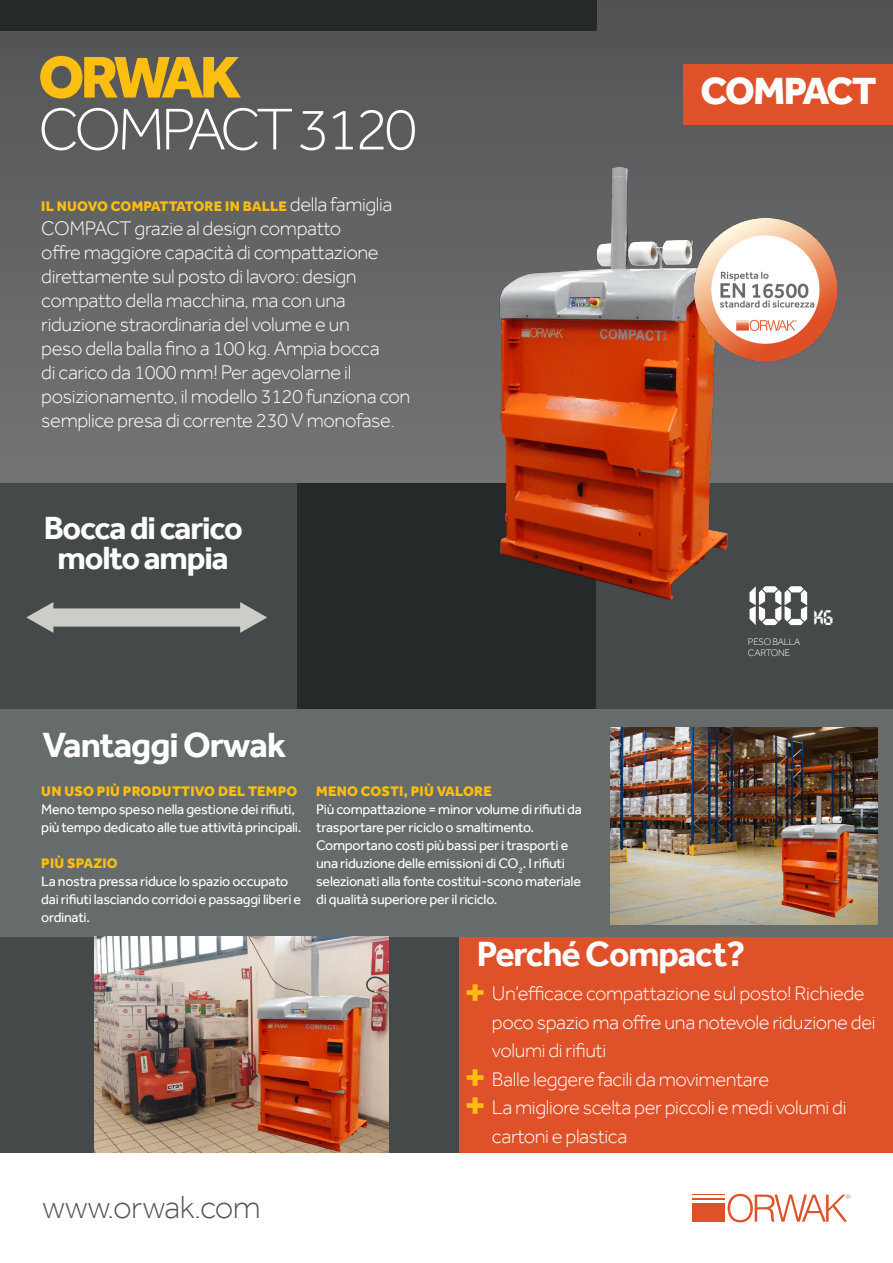
<style>
.page{position:relative;width:893px;height:1263px;background:#fff}
.page>*{position:absolute;margin:0;border:0;box-sizing:border-box;transform-origin:0 0}
.t1{font:300 60.9px "Effra";letter-spacing:-.065em;color:#fff}
.t2{font:800 60.9px "Effra";letter-spacing:-.075em;color:#fdbe12}
.t3{font:55.5px "Transistor";color:#fff}
.t4{font:700 42px "Effra";color:#fdbe12}
.t5{font:800 39px "Effra";letter-spacing:-.045em;color:#fff}
.t6{font:700 36px "Effra";letter-spacing:-.03em;color:#fff}
.t7{font:700 33px/30px "Effra";letter-spacing:-.035em;color:#fff;text-align:center}
.t8{font:300 33px "Effra";letter-spacing:-.02em;color:#57585a}
.t9{font:21px "Transistor";color:#fff}
.t10{font:300 20.25px/24px "Effra";letter-spacing:-.02em;color:#fff}
.t11{font:14.25px/18px "Effra";letter-spacing:-.02em;color:#fff}
.t12{font:800 14.25px "Effra";letter-spacing:.015em;color:#fdbe12}
.t13{font:300 9.75px/11.7px "Effra";letter-spacing:-.02em;color:#fff}
.s1{font-weight:300;font-size:20.25px;color:#fff}
</style>
<div class="page">
<div style="left:0;top:0;width:893px;height:487px;background:linear-gradient(to bottom,#525253,#757578)"></div>
<div style="left:0;top:483px;width:298px;height:252px;background:#454949"></div>
<div style="left:596px;top:483px;width:297px;height:252px;background:#454949"></div>
<div style="left:298px;top:483px;width:298px;height:252px;background:#252929"></div>
<div style="left:446px;top:937px;width:447px;height:215px;background:#df5129"></div>
<div style="left:0;top:709px;width:596px;height:228px;background:#666b6b"></div>
<div style="left:0;top:0;width:596px;height:31px;background:#252929"></div>
<div style="left:692px;top:1212px;width:33px;height:9px;background:#df5129"></div>
<div style="left:692px;top:1207px;width:33px;height:5px;background:#df5129"></div>
<hr style="left:692px;top:1203px;width:33px;height:3px;background:#df5129">
<hr style="left:692px;top:1199px;width:33px;height:1px;background:#df5129">
<hr style="left:692px;top:1195px;width:33px;height:1px;background:#df5129">
<svg style="left:728px;top:1194px;width:122px;height:28px"></svg>
<img style="left:386px;top:95px;width:395px;height:505px">
<div style="left:684px;top:65px;width:209px;height:60px;background:#df5129"></div>
<div style="left:596px;top:709px;width:297px;height:228px;background:#666b6b"></div>
<div style="left:0;top:937px;width:458px;height:215px;background:#454949"></div>
<img style="left:95px;top:937px;width:293px;height:215px">
<div style="left:49px;top:608px;width:196px;height:19px;background:#cbcec6"></div>
<svg style="left:26px;top:602px;width:61px;height:31px"></svg>
<svg style="left:240px;top:602px;width:27px;height:31px"></svg>
<img style="left:610px;top:727px;width:267px;height:197px">
<img style="left:695px;top:218px;width:142px;height:142px">
<p class="t2" style="left:38px;top:41px;width:205px">ORWAK</p>
<p class="t1" style="left:38px;top:93px;width:381px">COMPACT 3120</p>
<p class="t12" style="left:41px;top:198px;width:353px">IL NUOVO COMPATTATORE IN BALLE <span class="s1">della famiglia</span></p>
<p class="t10" style="left:41px;top:216px;width:371px">COMPACT grazie al design compatto<br>offre maggiore capacità di compattazione direttamente sul posto di lavoro: design compatto della macchina, ma con una riduzione straordinaria del volume e un<br>peso della balla fino a 100 kg. Ampia bocca<br>di carico da 1000 mm! Per agevolarne il posizionamento, il modello 3120 funziona con semplice presa di corrente 230 V monofase.</p>
<p class="t7" style="left:44px;top:512px;width:201px">Bocca di carico molto ampia</p>
<p class="t6" style="left:43px;top:724px;width:245px">Vantaggi Orwak</p>
<p class="t12" style="left:41px;top:783px;width:257px">UN USO PIÙ PRODUTTIVO DEL TEMPO</p>
<p class="t11" style="left:41px;top:800px;width:262px">Meno tempo speso nella gestione dei rifiuti, più tempo dedicato alle tue attività principali.</p>
<p class="t12" style="left:41px;top:855px;width:78px">PIÙ SPAZIO</p>
<p class="t11" style="left:41px;top:872px;width:261px">La nostra pressa riduce lo spazio occupato dai rifiuti lasciando corridoi e passaggi liberi e ordinati.</p>
<p class="t12" style="left:316px;top:783px;width:177px">MENO COSTI, PIÙ VALORE</p>
<p class="t11" style="left:316px;top:800px;width:267px">Più compattazione = minor volume di rifiuti da</p>
<p class="t11" style="left:316px;top:818px;width:266px">trasportare per riciclo o smaltimento.<br>Comportano costi più bassi per i trasporti e una riduzione delle emissioni di CO<sub>2</sub>. I rifiuti selezionati alla fonte costitui-scono materiale di qualità superiore per il riciclo.</p>
<p class="t5" style="left:701px;top:67px;width:178px">COMPACT</p>
<p class="t3" style="left:748px;top:577px;width:62px">i00</p>
<p class="t9" style="left:814px;top:607px;width:21px">kg</p>
<p class="t13" style="left:748px;top:635px;width:54px">PESO BALLA<br>CARTONE</p>
<p class="t8" style="left:43px;top:1187px;width:220px">www.orwak.com</p>
<p class="t6" style="left:477px;top:933px;width:270px">Perché Compact?</p>
<p class="t10" style="left:492px;top:979px;width:385px;line-height:28.5px">Un’efficace compattazione sul posto! Richiede poco spazio ma offre una notevole riduzione dei volumi di rifiuti</p>
<p class="t10" style="left:492px;top:1067px;width:279px">Balle leggere facili da movimentare</p>
<p class="t10" style="left:492px;top:1093px;width:356px;line-height:28.5px">La migliore scelta per piccoli e medi volumi di cartoni e plastica</p>
<p class="t4" style="left:464px;top:967px;width:24px">+</p>
<p class="t4" style="left:464px;top:1052px;width:24px">+</p>
<p class="t4" style="left:464px;top:1080px;width:24px">+</p>
</div>
